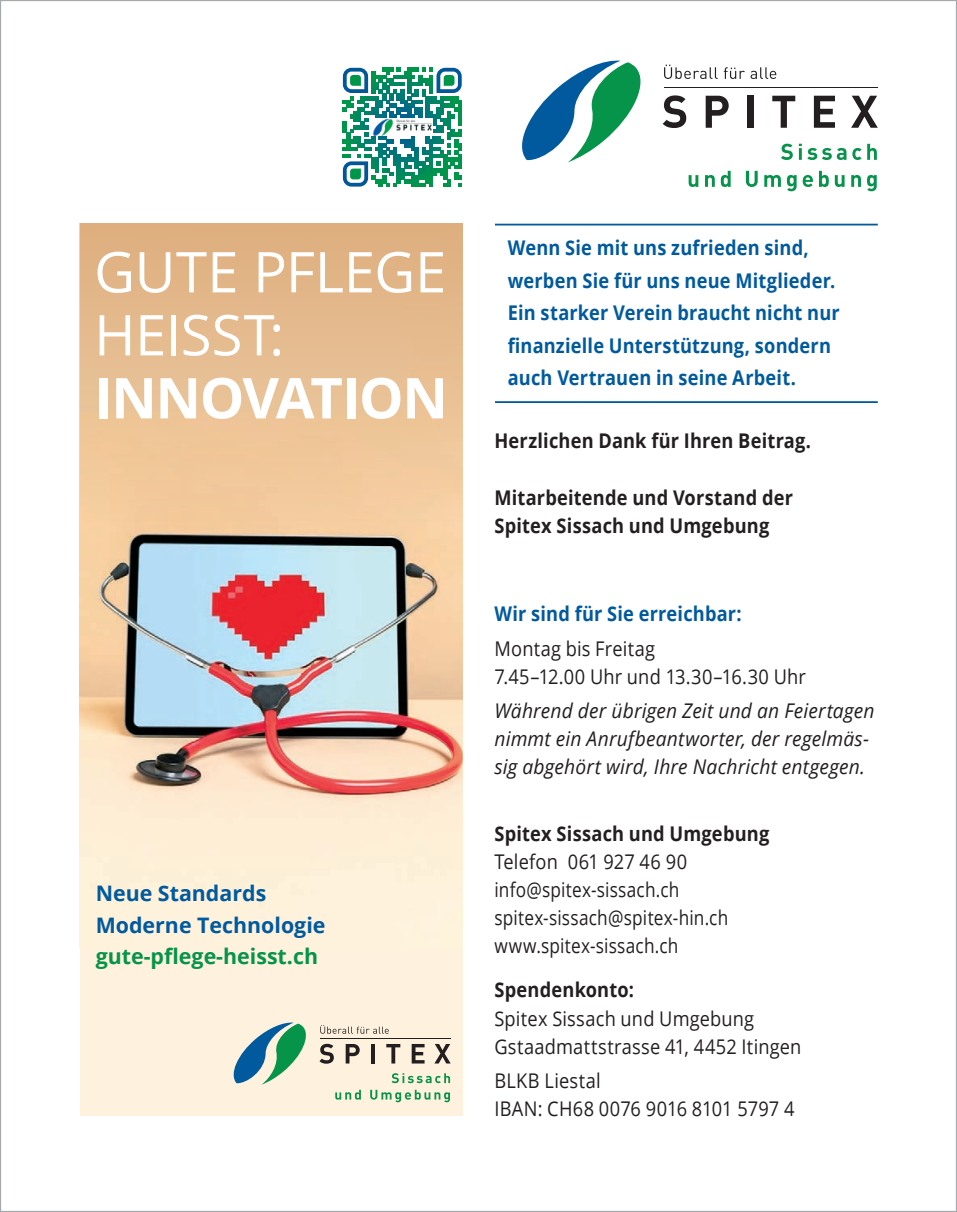
<style>
.page{position:relative;width:957px;height:1212px;background:#fff}
.page>*{position:absolute;margin:0;border:0;box-sizing:border-box;transform-origin:0 0}
.t1{font:56.25px/63px "Open Sans";letter-spacing:-.005em;color:#fff}
.t2{font:700 56.25px "Open Sans";letter-spacing:-.025em;color:#fff}
.t3{font:700 21.38px/31.5px "Open Sans";color:#015a9d}
.t4{font:700 21.38px "Open Sans";color:#06934a}
.t5{font:20.25px/28.1px "Open Sans";letter-spacing:.01em;color:#231f20;scale:.9 1}
.t6{font:700 20.25px/32.6px "Open Sans";letter-spacing:.01em;color:#015a9d;scale:.9 1}
.t7{font:700 20.25px/28.1px "Open Sans";letter-spacing:.01em;color:#231f20;scale:.9 1}
.t8{font:italic 20.25px/28.1px "Open Sans";letter-spacing:.01em;color:#231f20;scale:.95 1}
</style>
<div class="page">
<div style="left:80px;top:223px;width:382px;height:893px;background:#fef1dd"></div>
<img style="left:80px;top:523px;width:382px;height:289px">
<div style="left:80px;top:223px;width:382px;height:300px;background:linear-gradient(to bottom,#dcaf81,#f5cea1)"></div>
<hr style="left:495px;top:224px;width:383px;height:1px;background:#015a9d">
<hr style="left:495px;top:401px;width:383px;height:2px;background:#015a9d">
<svg style="left:522px;top:61px;width:119px;height:101px"></svg>
<svg style="left:662px;top:95px;width:24px;height:33px"></svg>
<svg style="left:705px;top:96px;width:23px;height:32px"></svg>
<div style="left:747px;top:96px;width:6px;height:32px;background:#231f20"></div>
<svg style="left:772px;top:96px;width:23px;height:32px"></svg>
<svg style="left:814px;top:96px;width:21px;height:32px"></svg>
<svg style="left:851px;top:96px;width:27px;height:32px"></svg>
<hr style="left:664px;top:87px;width:213px;height:1px;background:#231f20">
<svg style="left:664px;top:65px;width:54px;height:14px"></svg>
<svg style="left:724px;top:67px;width:52px;height:12px"></svg>
<svg style="left:781px;top:144px;width:12px;height:16px"></svg>
<svg style="left:799px;top:144px;width:47px;height:16px"></svg>
<svg style="left:852px;top:148px;width:9px;height:12px"></svg>
<svg style="left:867px;top:144px;width:10px;height:16px"></svg>
<svg style="left:688px;top:175px;width:10px;height:12px"></svg>
<svg style="left:705px;top:175px;width:10px;height:12px"></svg>
<svg style="left:721px;top:171px;width:9px;height:16px"></svg>
<svg style="left:746px;top:171px;width:11px;height:16px"></svg>
<svg style="left:764px;top:175px;width:17px;height:12px"></svg>
<svg style="left:787px;top:175px;width:9px;height:16px"></svg>
<svg style="left:802px;top:175px;width:11px;height:12px"></svg>
<svg style="left:819px;top:171px;width:10px;height:16px"></svg>
<svg style="left:835px;top:175px;width:9px;height:12px"></svg>
<svg style="left:851px;top:175px;width:10px;height:12px"></svg>
<svg style="left:867px;top:175px;width:9px;height:16px"></svg>
<svg style="left:343px;top:68px;width:119px;height:119px"></svg>
<img style="left:372px;top:118px;width:61px;height:18px">
<svg style="left:234px;top:1022px;width:72px;height:63px"></svg>
<svg style="left:319px;top:1044px;width:15px;height:20px"></svg>
<svg style="left:346px;top:1044px;width:14px;height:19px"></svg>
<hr style="left:371px;top:1044px;width:4px;height:19px;background:#231f20">
<svg style="left:386px;top:1044px;width:14px;height:19px"></svg>
<svg style="left:412px;top:1044px;width:12px;height:19px"></svg>
<svg style="left:434px;top:1044px;width:17px;height:19px"></svg>
<hr style="left:320px;top:1038px;width:130px;height:1px;background:#231f20">
<svg style="left:320px;top:1025px;width:69px;height:9px"></svg>
<svg style="left:392px;top:1073px;width:58px;height:10px"></svg>
<svg style="left:335px;top:1090px;width:26px;height:9px"></svg>
<svg style="left:370px;top:1090px;width:80px;height:12px"></svg>
<h1 class="t1" style="left:94px;top:239px;width:354px">GUTE PFLEGE<br>HEISST:</h1>
<h1 class="t2" style="left:94px;top:358px;width:355px">INNOVATION</h1>
<p class="t3" style="left:96px;top:877px;width:231px">Neue Standards<br>Moderne Technologie</p>
<p class="t4" style="left:96px;top:941px;width:224px">gute-pflege-heisst.ch</p>
<p class="t6" style="left:508px;top:231px;width:370px">Wenn Sie mit uns zufrieden sind, werben Sie für uns neue Mitglieder.<br>Ein starker Verein braucht nicht nur finanzielle Unterstützung, sondern auch Vertrauen in seine Arbeit.</p>
<p class="t7" style="left:494px;top:426px;width:353px">Herzlichen Dank für Ihren Beitrag.</p>
<p class="t7" style="left:494px;top:483px;width:333px">Mitarbeitende und Vorstand der<br>Spitex Sissach und Umgebung</p>
<p class="t6" style="left:494px;top:597px;width:276px">Wir sind für Sie erreichbar:</p>
<p class="t5" style="left:494px;top:633px;width:348px">Montag bis Freitag<br>7.45–12.00 Uhr und 13.30–16.30 Uhr</p>
<p class="t8" style="left:494px;top:696px;width:402px">Während der übrigen Zeit und an Feiertagen nimmt ein Anrufbeantworter, der regelmäs&shy;sig abgehört wird, Ihre Nachricht entgegen.</p>
<p class="t7" style="left:494px;top:819px;width:307px">Spitex Sissach und Umgebung</p>
<p class="t5" style="left:494px;top:847px;width:261px">Telefon 061 927 46 90 info@spitex-sissach.ch spitex-sissach@spitex-hin.ch www.spitex-sissach.ch</p>
<p class="t7" style="left:494px;top:975px;width:156px">Spendenkonto:</p>
<p class="t5" style="left:494px;top:1003px;width:342px">Spitex Sissach und Umgebung<br>Gstaadmattstrasse 41, 4452 Itingen</p>
<p class="t5" style="left:494px;top:1066px;width:335px">BLKB Liestal<br>IBAN: CH68 0076 9016 8101 5797 4</p>
</div>
